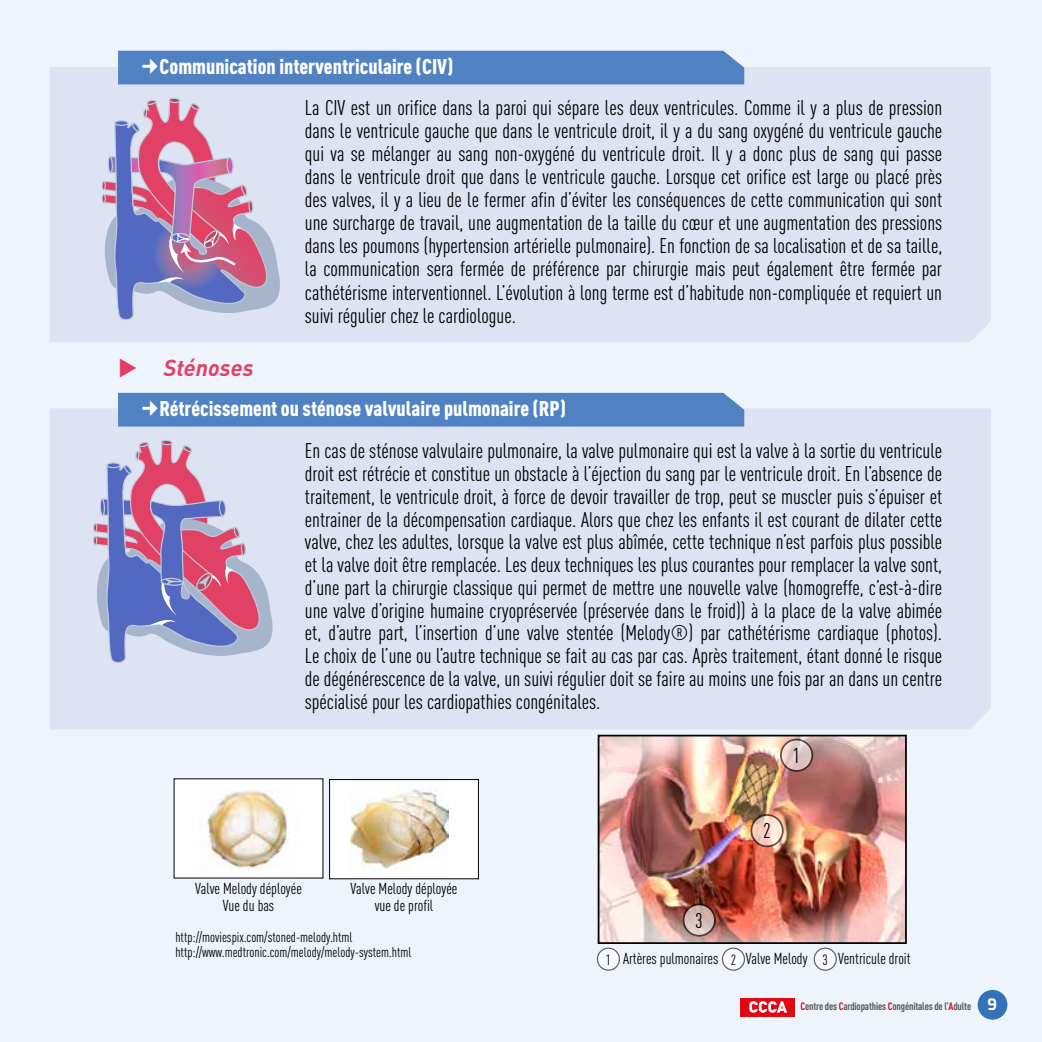
<style>
.page{position:relative;width:1042px;height:1042px;background:#eef4fc}
.page>*{position:absolute;margin:0;border:0;box-sizing:border-box;transform-origin:0 0}
.t1{font:italic 700 22.75px "DINOT";color:#e14164}
.t2{font:condensed 21px/22.8px "DINOT";color:#000;text-align:justify}
.t3{font:900 condensed 21px "DINOT";color:#fff}
.t4{font:condensed 15.75px/17.3px "DINOT";color:#000;text-align:center}
.t5{font:condensed 14.7px "DINOT";color:#000}
.t6{font:condensed 14px/15.4px "DINOT";color:#000}
.t7{font:700 condensed 10.67px "DINOT";letter-spacing:-.015em;color:#575756}
.s1{color:#e30613}
.s2{font-family:"Exo";font-stretch:normal;font-size:15.75px;color:#fff}
</style>
<div class="page">
<div style="left:977px;top:990px;width:30px;height:29px;background:#3572b8;border-radius:50%"></div>
<div style="left:741px;top:997px;width:54px;height:19px;background:#e30613"></div>
<svg style="left:749px;top:1001px;width:38px;height:11px"></svg>
<div style="left:50px;top:67px;width:941px;height:275px;background:#dee3f4"></div>
<div style="left:50px;top:408px;width:941px;height:321px;background:#dee3f4"></div>
<div style="left:101px;top:181px;width:5px;height:9px;border:1px solid #c6c2d2;border-radius:50%"></div>
<div style="left:101px;top:194px;width:5px;height:10px;border:1px solid #c6c2d2;border-radius:50%"></div>
<svg style="left:102px;top:93px;width:179px;height:228px;background:#bca0c3"></svg>
<div style="left:174px;top:779px;width:149px;height:99px;background:#fff"></div>
<img style="left:199px;top:789px;width:90px;height:80px">
<div style="left:329px;top:779px;width:149px;height:100px;background:#fff"></div>
<img style="left:350px;top:789px;width:98px;height:84px">
<div style="left:329px;top:779px;width:150px;height:100px;border:1px solid #000"></div>
<img style="left:601px;top:738px;width:303px;height:203px">
<div style="left:598px;top:735px;width:309px;height:209px;border:2px solid #000"></div>
<svg style="left:781px;top:739px;width:31px;height:32px"></svg>
<div style="left:780px;top:739px;width:33px;height:33px;border:2px solid #000;border-radius:50%"></div>
<svg style="left:597px;top:948px;width:22px;height:22px"></svg>
<div style="left:597px;top:947px;width:23px;height:24px;border:1px solid #000;border-radius:50%"></div>
<svg style="left:722px;top:948px;width:22px;height:22px"></svg>
<div style="left:722px;top:947px;width:23px;height:24px;border:1px solid #000;border-radius:50%"></div>
<svg style="left:814px;top:948px;width:22px;height:22px"></svg>
<div style="left:813px;top:947px;width:24px;height:24px;border:1px solid #000;border-radius:50%"></div>
<svg style="left:751px;top:815px;width:32px;height:31px"></svg>
<div style="left:750px;top:814px;width:33px;height:33px;border:2px solid #000;border-radius:50%"></div>
<svg style="left:683px;top:904px;width:32px;height:32px"></svg>
<div style="left:682px;top:903px;width:34px;height:33px;border:2px solid #000;border-radius:50%"></div>
<svg style="left:93px;top:434px;width:179px;height:229px;background:#b39dc4"></svg>
<div style="left:236px;top:442px;width:32px;height:31px;background:#dee3f4"></div>
<div style="left:118px;top:51px;width:626px;height:33px;background:#5082c3"></div>
<div style="left:118px;top:393px;width:626px;height:33px;background:#5082c3"></div>
<p class="t3" style="left:160px;top:54px;width:295px">Communication interventriculaire (CIV)</p>
<p class="t2" style="left:305px;top:96px;width:639px">La CIV est un orifice dans la paroi qui sépare les deux ventricules. Comme il y a plus de pression dans le ventricule gauche que dans le ventricule droit, il y a du sang oxygéné du ventricule gauche qui va se mélanger au sang non-oxygéné du ventricule droit. Il y a donc plus de sang qui passe dans le ventricule droit que dans le ventricule gauche. Lorsque cet orifice est large ou placé près des valves, il y a lieu de le fermer afin d’éviter les conséquences de cette communication qui sont une surcharge de travail, une augmentation de la taille du cœur et une augmentation des pressions dans les poumons (hypertension artérielle pulmonaire). En fonction de sa localisation et de sa taille, la communication sera fermée de préférence par chirurgie mais peut également être fermée par cathétérisme interventionnel. L’évolution à long terme est d’habitude non-compliquée et requiert un suivi régulier chez le cardiologue.</p>
<p class="t1" style="left:118px;top:353px;width:137px">◆ Sténoses</p>
<p class="t3" style="left:160px;top:396px;width:408px">Rétrécissement ou sténose valvulaire pulmonaire (RP)</p>
<p class="t2" style="left:305px;top:439px;width:639px">En cas de sténose valvulaire pulmonaire, la valve pulmonaire qui est la valve à la sortie du ventricule droit est rétrécie et constitue un obstacle à l’éjection du sang par le ventricule droit. En l’absence de traitement, le ventricule droit, à force de devoir travailler de trop, peut se muscler puis s’épuiser et entrainer de la décompensation cardiaque. Alors que chez les enfants il est courant de dilater cette valve, chez les adultes, lorsque la valve est plus abîmée, cette technique n’est parfois plus possible et la valve doit être remplacée. Les deux techniques les plus courantes pour remplacer la valve sont, d’une part la chirurgie classique qui permet de mettre une nouvelle valve (homogreffe, c’est-à-dire une valve d’origine humaine cryopréservée (préservée dans le froid)) à la place de la valve abimée et, d’autre part, l’insertion d’une valve stentée (Melody®) par cathétérisme cardiaque (photos).<br>Le choix de l’une ou l’autre technique se fait au cas par cas. Après traitement, étant donné le risque de dégénérescence de la valve, un suivi régulier doit se faire au moins une fois par an dans un centre spécialisé pour les cardiopathies congénitales.</p>
<p class="t4" style="left:195px;top:879px;width:108px">Valve Melody déployée<br>Vue du bas</p>
<p class="t4" style="left:351px;top:879px;width:108px">Valve Melody déployée vue de profil</p>
<p class="t6" style="left:175px;top:929px;width:238px">http://moviespix.com/stoned-melody.html http://www.medtronic.com/melody/melody-system.html</p>
<p class="t2" style="left:695px;top:909px;width:9px">3</p>
<p class="t2" style="left:763px;top:819px;width:9px">2</p>
<p class="t2" style="left:793px;top:744px;width:9px">1</p>
<p class="t4" style="left:623px;top:950px;width:97px">Artères pulmonaires</p>
<p class="t4" style="left:746px;top:950px;width:63px">Valve Melody</p>
<p class="t4" style="left:838px;top:950px;width:74px">Ventricule droit</p>
<p class="t5" style="left:606px;top:951px;width:7px">1</p>
<p class="t5" style="left:731px;top:951px;width:7px">2</p>
<p class="t5" style="left:822px;top:951px;width:7px">3</p>
<p class="t7" style="left:800px;top:1000px;width:198px"><span class="s1">C</span>entre des <span class="s1">C</span>ardiopathies <span class="s1">C</span>ongénitales de l’<span class="s1">A</span>dulte <span class="s2">9</span></p>
</div>
